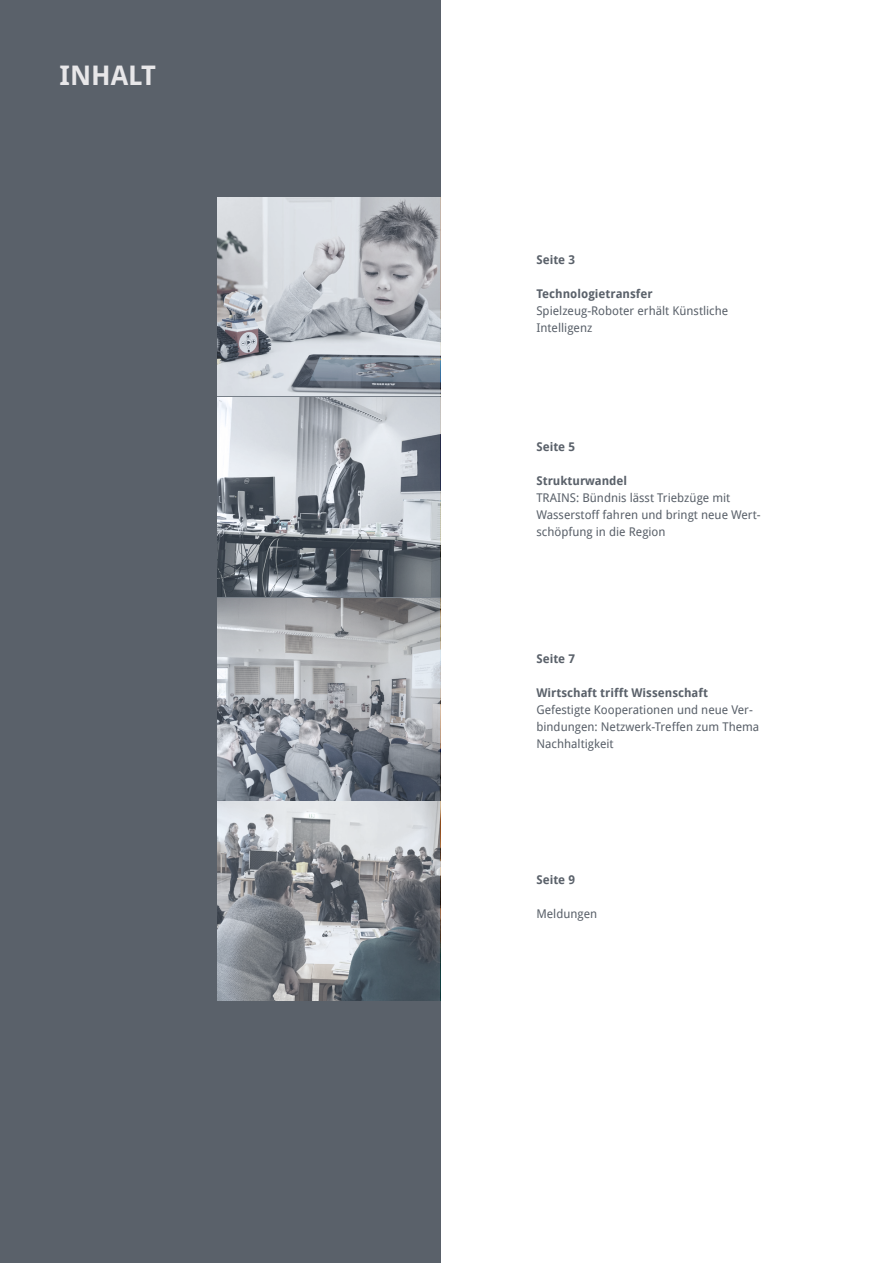
<style>
.page{position:relative;width:893px;height:1263px;background:#fff}
.page>*{position:absolute;margin:0;border:0;box-sizing:border-box;transform-origin:0 0}
.t1{font:700 27px "Droid Sans";color:#e8e7e9}
.Infobox{font:12px/17px "Droid Sans";color:#5a616a}
.Überschrift_Fließtex{font:700 12px "Droid Sans";color:#5a616a}
</style>
<div class="page">
<div style="left:0;top:0;width:440px;height:1263px;background:#5a616a"></div>
<svg style="left:218px;top:197px;width:222px;height:803px"></svg>
<p class="t1" style="left:60px;top:60px;width:98px">INHALT</p>
<p class="Überschrift_Fließtex" style="left:536px;top:252px;width:40px">Seite 3</p>
<p class="Überschrift_Fließtex" style="left:536px;top:286px;width:118px">Technologietransfer</p>
<p class="Infobox" style="left:536px;top:302px;width:193px">Spielzeug-Roboter erhält Künstliche<br>Intelligenz</p>
<p class="Überschrift_Fließtex" style="left:536px;top:440px;width:40px">Seite 5</p>
<p class="Überschrift_Fließtex" style="left:536px;top:474px;width:92px">Strukturwandel</p>
<p class="Infobox" style="left:536px;top:489px;width:226px">TRAINS: Bündnis lässt Triebzüge mit<br>Wasserstoff fahren und bringt neue Wert&shy;schöpfung in die Region</p>
<p class="Überschrift_Fließtex" style="left:536px;top:652px;width:40px">Seite 7</p>
<p class="Überschrift_Fließtex" style="left:536px;top:686px;width:173px">Wirtschaft trifft Wissenschaft</p>
<p class="Infobox" style="left:536px;top:702px;width:224px">Gefestigte Kooperationen und neue Ver&shy;bindungen: Netzwerk-Treffen zum Thema<br>Nachhaltigkeit</p>
<p class="Überschrift_Fließtex" style="left:536px;top:873px;width:40px">Seite 9</p>
<p class="Infobox" style="left:536px;top:906px;width:62px">Meldungen</p>
</div>
